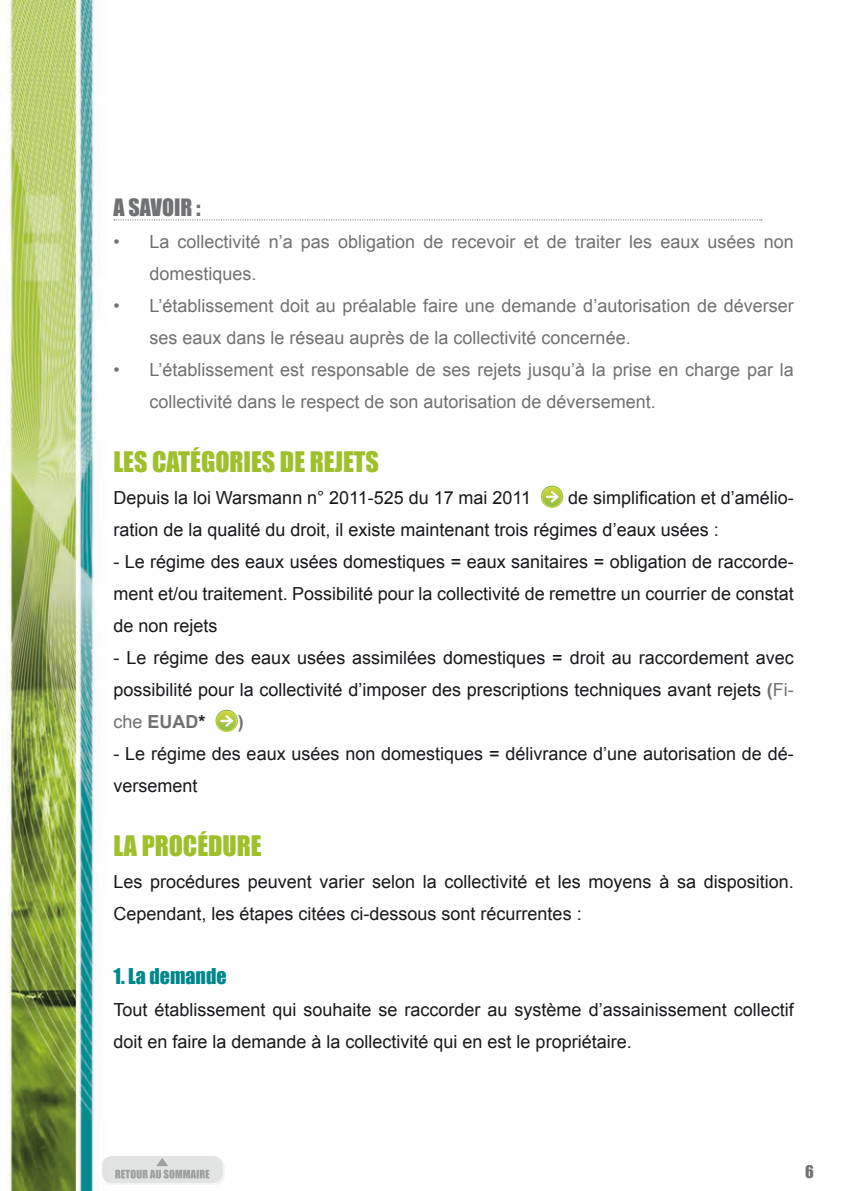
<style>
.page{position:relative;width:842px;height:1191px;background:#fff}
.page>*{position:absolute;margin:0;border:0;box-sizing:border-box;transform-origin:0 0}
.t1{font:26px "Impact";color:#9ec02b}
.t2{font:22px "Impact";color:#707173}
.t3{font:20px "Impact";color:#00878c}
.t4{font:18px/32px "Arial";color:#1a181c}
.t5{font:18px/32px "Arial";color:#707173}
.t6{font:700 18px "Arial";color:#707173}
.t7{font:16px "Impact";color:#707173}
.s1{font-weight:700;color:#707173}
.s2{color:#707173}
.s3{font-weight:700}
</style>
<div class="page">
<img style="left:6px;top:0;width:757px;height:1191px">
<div style="left:104px;top:1157px;width:120px;height:27px;background:#1a181c;opacity:.25"></div>
<svg style="left:102px;top:1156px;width:121px;height:26px"></svg>
<svg style="left:115px;top:1157px;width:94px;height:21px;background:#cdcece"></svg>
<svg style="left:114px;top:219px;width:648px;height:1px"></svg>
<svg style="left:541px;top:485px;width:22px;height:23px"></svg>
<svg style="left:215px;top:709px;width:23px;height:23px"></svg>
<p class="t2" style="left:113px;top:190px;width:89px">A SAVOIR :</p>
<p class="t5" style="left:149px;top:226px;width:646px;text-indent:-36px">• La collectivité n’a pas obligation de recevoir et de traiter les eaux usées non domestiques.</p>
<p class="t5" style="left:149px;top:290px;width:646px;text-indent:-36px">• L’établissement doit au préalable faire une demande d’autorisation de déverser ses eaux dans le réseau auprès de la collectivité concernée.</p>
<p class="t5" style="left:149px;top:354px;width:646px;text-indent:-36px">• L’établissement est responsable de ses rejets jusqu’à la prise en charge par la collectivité dans le respect de son autorisation de déversement.</p>
<h1 class="t1" style="left:113px;top:441px;width:267px">LES CATÉGORIES DE REJETS</h1>
<p class="t4" style="left:113px;top:482px;width:419px">Depuis la loi Warsmann n° 2011-525 du 17 mai 2011</p>
<p class="t4" style="left:113px;top:482px;width:682px;text-indent:455px">de simplification et d’amélio&shy;ration de la qualité du droit, il existe maintenant trois régimes d’eaux usées :</p>
<p class="t4" style="left:113px;top:546px;width:682px;text-align:justify">- Le régime des eaux usées domestiques = eaux sanitaires = obligation de raccorde&shy;ment et/ou traitement. Possibilité pour la collectivité de remettre un courrier de constat de non rejets</p>
<p class="t4" style="left:113px;top:642px;width:682px;text-align:justify">- Le régime des eaux usées assimilées domestiques = droit au raccordement avec possibilité pour la collectivité d’imposer des prescriptions techniques avant rejets <span class="s1">(</span><span class="s2">Fi&shy;che</span> <span class="s1">EUAD</span><span class="s3">*</span></p>
<p class="t6" style="left:238px;top:710px;width:7px">)</p>
<p class="t4" style="left:113px;top:738px;width:682px">- Le régime des eaux usées non domestiques = délivrance d’une autorisation de dé&shy;versement</p>
<h1 class="t1" style="left:113px;top:825px;width:150px">LA PROCÉDURE</h1>
<p class="t4" style="left:113px;top:866px;width:682px">Les procédures peuvent varier selon la collectivité et les moyens à sa disposition.<br>Cependant, les étapes citées ci-dessous sont récurrentes :</p>
<p class="t3" style="left:113px;top:960px;width:115px">1. La demande</p>
<p class="t4" style="left:113px;top:994px;width:682px">Tout établissement qui souhaite se raccorder au système d’assainissement collectif doit en faire la demande à la collectivité qui en est le propriétaire.</p>
<p class="t7" style="left:805px;top:1159px;width:10px">6</p>
</div>
